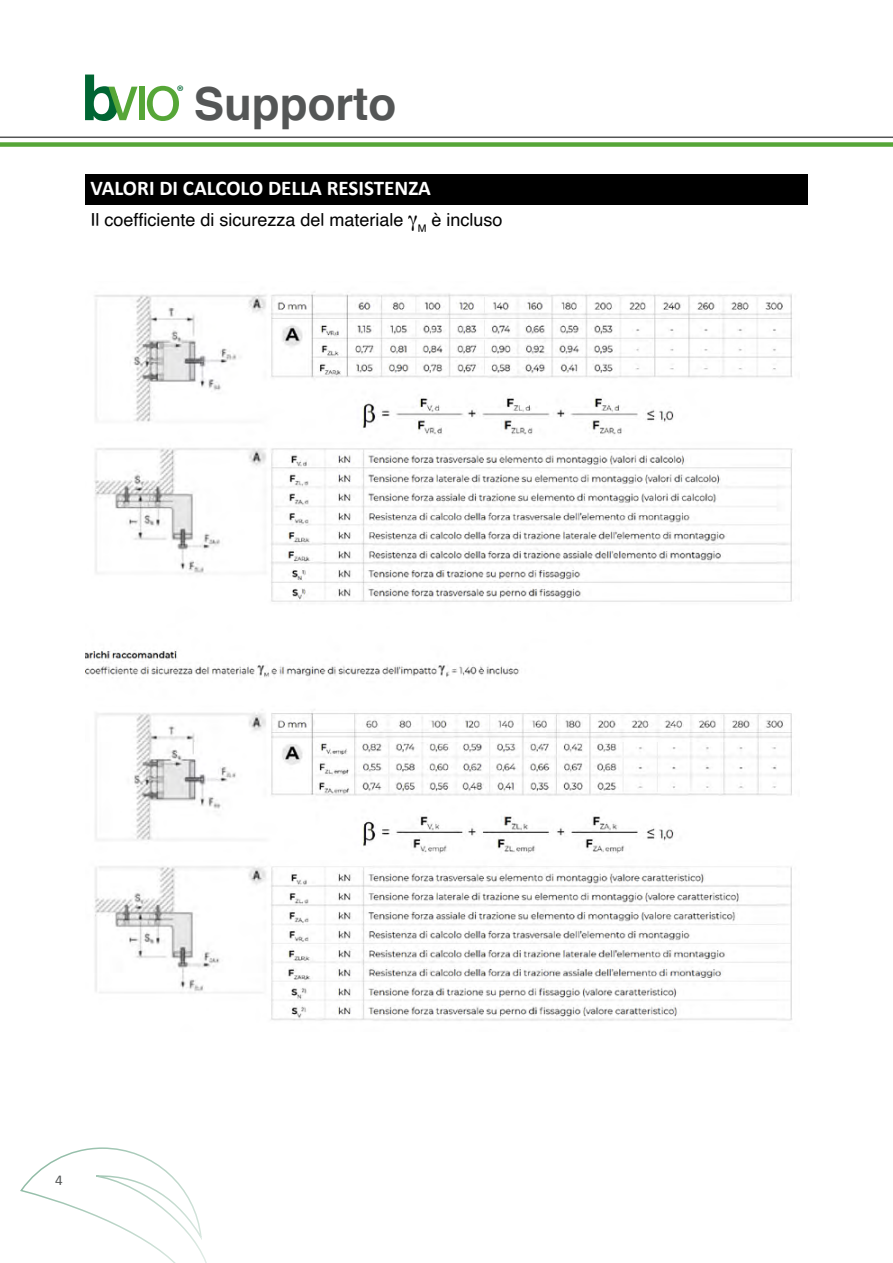
<style>
.page{position:relative;width:893px;height:1263px;background:#fff}
.page>*{position:absolute;margin:0;border:0;box-sizing:border-box;transform-origin:0 0}
.t1{font:700 45.6px "Helvetica";color:#545656}
.t2{font:700 21px "Calibri";color:#fff}
.t3{font:18px "Helvetica";color:#000}
.t4{font:16.8px "Myriad Pro";color:#006533}
.t5{font:15px "Calibri";color:#545656}
</style>
<div class="page">
<svg style="left:20px;top:1147px;width:187px;height:116px"></svg>
<hr style="left:0;top:137px;width:893px;height:1px;background:#545656">
<div style="left:0;top:142px;width:893px;height:5px;background:#56a637"></div>
<svg style="left:85px;top:75px;width:53px;height:46px"></svg>
<div style="left:139px;top:87px;width:6px;height:33px;background:#56a637"></div>
<svg style="left:147px;top:86px;width:32px;height:35px"></svg>
<div style="left:86px;top:174px;width:722px;height:31px;background:#000"></div>
<img style="left:86px;top:291px;width:707px;height:730px">
<p class="t4" style="left:177px;top:81px;width:9px">®</p>
<h1 class="t1" style="left:194px;top:67px;width:204px">Supporto</h1>
<p class="t2" style="left:90px;top:173px;width:342px">VALORI DI CALCOLO DELLA RESISTENZA</p>
<p class="t3" style="left:90px;top:205px;width:414px">Il coefficiente di sicurezza del materiale <sub>M</sub> è incluso</p>
<p class="t5" style="left:55px;top:1171px;width:9px">4</p>
</div>
